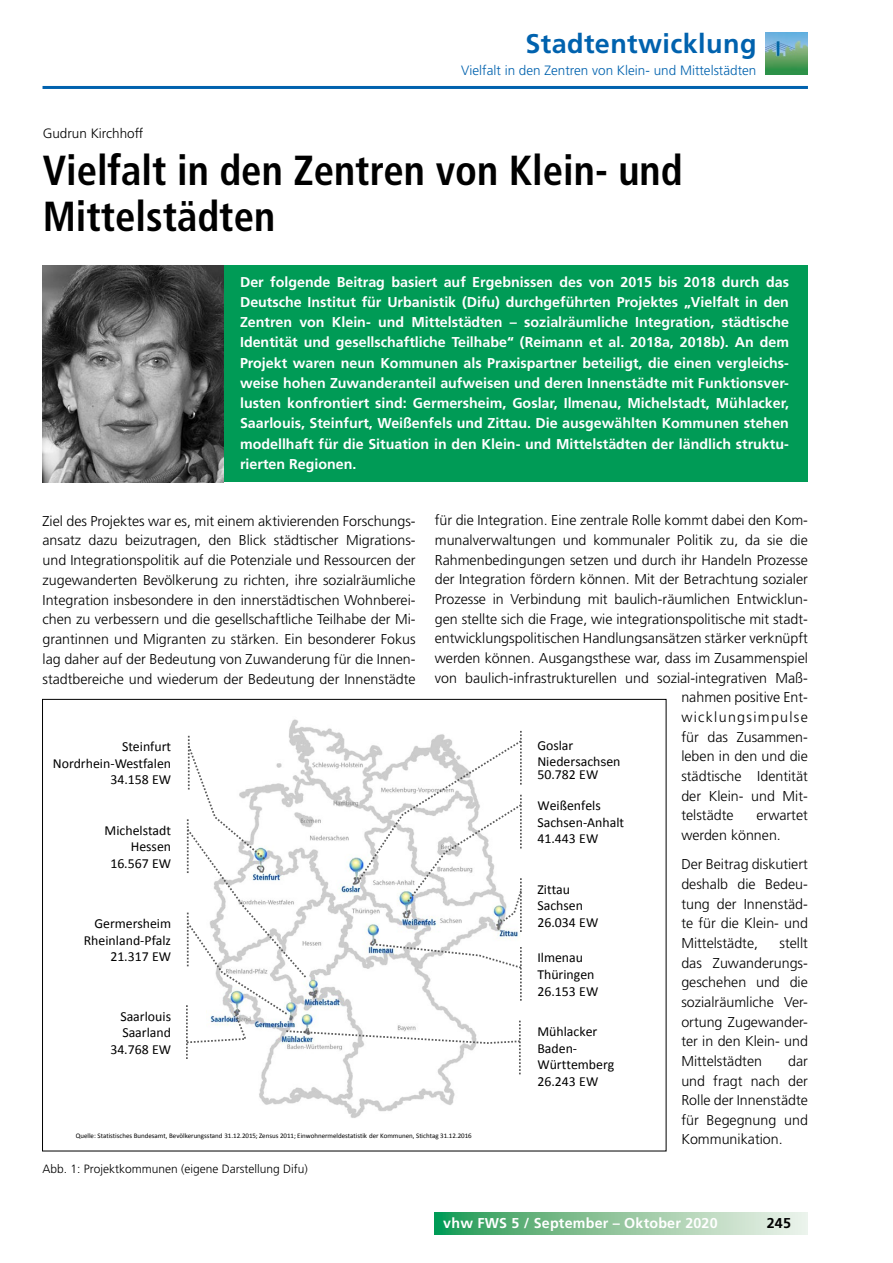
<style>
.page{position:relative;width:893px;height:1263px;background:#fff}
.page>*{position:absolute;margin:0;border:0;box-sizing:border-box;transform-origin:0 0}
.t1{font:700 condensed 42px/46.5px "Frutiger LT Std";color:#000}
.t2{font:700 27px "Frutiger LT Std";letter-spacing:.015em;color:#0062ae}
.t3{font:300 14.25px/19.6px "Frutiger LT Std";color:#000;text-align:justify}
.t4{font:700 14.25px/20.2px "Frutiger LT Std";color:#fff;text-align:justify}
.t5{font:300 14.25px "Frutiger LT Std";letter-spacing:.09em;color:#000}
.t6{font:700 14.25px "Frutiger LT Std";color:#000}
.t7{font:13.8px/16.6px "Calibri";color:#000}
.t8{font:300 13.5px "Frutiger LT Std";color:#0062ae}
.t9{font:300 13.5px "Frutiger LT Std";color:#000}
.t10{font:300 12px "Frutiger LT Std";color:#000}
.t11{font:6.9px "Calibri";letter-spacing:-.005em;color:#000}
.s1{font-family:"Avenir"}
</style>
<div class="page">
<hr style="left:43px;top:86px;width:765px;height:3px;background:#0062ae">
<svg style="left:435px;top:1213px;width:373px;height:21px;background:#8ec69f"></svg>
<img style="left:766px;top:32px;width:42px;height:43px">
<div style="left:43px;top:265px;width:765px;height:217px;background:#009b56"></div>
<img style="left:43px;top:265px;width:180px;height:217px">
<img style="left:259px;top:719px;width:262px;height:399px">
<svg style="left:186px;top:731px;width:336px;height:344px"></svg>
<h2 class="t2" style="left:525px;top:28px;width:233px">Stadtentwicklung</h2>
<p class="t8" style="left:461px;top:62px;width:297px">Vielfalt in den Zentren von Klein- und Mittelstädten</p>
<p class="t9" style="left:43px;top:126px;width:102px">Gudrun Kirchhoff</p>
<h1 class="t1" style="left:43px;top:147px;width:641px">Vielfalt in den Zentren von Klein- und<br>Mittelstädten</h1>
<p class="t4" style="left:240px;top:271px;width:550px">Der folgende Beitrag basiert auf Ergebnissen des von 2015 bis 2018 durch das Deutsche Institut für Urbanistik (Difu) durchgeführten Projektes „Vielfalt in den Zentren von Klein- und Mittelstädten – sozialräumliche Integration, städtische Identität und gesellschaftliche Teilhabe“ (Reimann et al. 2018a, 2018b). An dem Projekt waren neun Kommunen als Praxispartner beteiligt, die einen vergleichs&shy;weise hohen Zuwanderanteil aufweisen und deren Innenstädte mit Funktionsver&shy;lusten konfrontiert sind: Germersheim, Goslar, Ilmenau, Michelstadt, Mühlacker, Saarlouis, Steinfurt, Weißenfels und Zittau. Die ausgewählten Kommunen stehen modellhaft für die Situation in den Klein- und Mittelstädten der ländlich struktu&shy;rierten Regionen.</p>
<p class="t3" style="left:435px;top:511px;width:375px">für die Integration. Eine zentrale Rolle kommt dabei den Kom-</p>
<p class="t3" style="left:435px;top:531px;width:375px">munalverwaltungen und kommunaler Politik zu, da sie die</p>
<p class="t3" style="left:435px;top:550px;width:375px">Rahmenbedingungen setzen und durch ihr Handeln Prozesse</p>
<p class="t3" style="left:435px;top:570px;width:375px">der Integration fördern können. Mit der Betrachtung sozialer</p>
<p class="t3" style="left:435px;top:589px;width:375px">Prozesse in Verbindung mit baulich-räumlichen Entwicklun-</p>
<p class="t3" style="left:435px;top:609px;width:375px">gen stellte sich die Frage, wie integrationspolitische mit stadt-</p>
<p class="t3" style="left:435px;top:629px;width:375px">entwicklungspolitischen Handlungsansätzen stärker verknüpft</p>
<p class="t3" style="left:435px;top:648px;width:375px">werden können. Ausgangsthese war, dass im Zusammenspiel</p>
<p class="t3" style="left:435px;top:668px;width:375px">von baulich-infrastrukturellen und sozial-integrativen Maß-</p>
<p class="t3" style="left:681px;top:688px;width:128px">nahmen positive Ent-</p>
<p class="t5" style="left:681px;top:709px;width:128px">wicklungsimpulse</p>
<p class="t3" style="left:681px;top:727px;width:128px">für das Zusammen-</p>
<p class="t3" style="left:681px;top:747px;width:128px">leben in den und die</p>
<p class="t3" style="left:681px;top:766px;width:128px">städtische Identität</p>
<p class="t3" style="left:681px;top:786px;width:128px">der Klein- und Mit-</p>
<p class="t3" style="left:681px;top:806px;width:54px">telstädte</p>
<p class="t3" style="left:43px;top:511px;width:375px">Ziel des Projektes war es, mit einem aktivierenden Forschungs&shy;ansatz dazu beizutragen, den Blick städtischer Migrations&shy;und Integrationspolitik auf die Potenziale und Ressourcen der zugewanderten Bevölkerung zu richten, ihre sozialräumliche Integration insbesondere in den innerstädtischen Wohnberei&shy;chen zu verbessern und die gesellschaftliche Teilhabe der Mi&shy;grantinnen und Migranten zu stärken. Ein besonderer Fokus lag daher auf der Bedeutung von Zuwanderung für die Innen&shy;stadtbereiche und wiederum der Bedeutung der Innenstädte</p>
<p class="t7" style="left:537px;top:737px;width:85px">Goslar<br>Niedersach<span class="s1">s</span>en</p>
<p class="t7" style="left:537px;top:767px;width:62px">50.782 EW</p>
<p class="t7" style="left:537px;top:797px;width:88px">Weißenfels<br>Sachsen-Anhalt<br>41.443 EW</p>
<p class="t7" style="left:53px;top:738px;width:120px;text-align:right">Steinfurt<br>Nordrhein-Westfalen<br>34.158 EW</p>
<p class="t3" style="left:681px;top:806px;width:128px;text-indent:75px">erwartet werden können.</p>
<p class="t3" style="left:681px;top:855px;width:128px">Der Beitrag diskutiert deshalb die Bedeu&shy;tung der Innenstäd&shy;te für die Klein- und Mittelstädte,</p>
<p class="t7" style="left:105px;top:822px;width:68px;text-align:right">Michelstadt<br>Hessen<br>16.567 EW</p>
<p class="t7" style="left:537px;top:881px;width:62px">Zittau<br>Sachsen<br>26.034 EW</p>
<p class="t7" style="left:537px;top:949px;width:62px">Ilmenau<br>Thüringen<br>26.153 EW</p>
<p class="t7" style="left:537px;top:1023px;width:79px">Mühlacker<br>Baden-<br>Württemberg<br>26.243 EW</p>
<p class="t7" style="left:84px;top:915px;width:89px;text-align:right">Germersheim<br>Rheinland-Pfalz<br>21.317 EW</p>
<p class="t3" style="left:681px;top:933px;width:128px;text-indent:98px">stellt das Zuwanderungs&shy;geschehen und die sozialräumliche Ver&shy;ortung Zugewander&shy;ter in den Klein- und Mittelstädten</p>
<p class="t7" style="left:110px;top:1008px;width:62px;text-align:right">Saarlouis<br>Saarland<br>34.768 EW</p>
<p class="t3" style="left:681px;top:1051px;width:128px;text-indent:107px">dar und fragt nach der Rolle der Innenstädte für Begegnung und Kommunikation.</p>
<p class="t11" style="left:76px;top:1132px;width:397px">Quelle: Statistisches Bundesamt, Bevölkerungsstand 31.12.2015; Zensus 2011; Einwohnermeldestatistik der Kommunen, Stichtag 31.12.2016</p>
<p class="t10" style="left:43px;top:1162px;width:267px">Abb. 1: Projektkommunen (eigene Darstellung Difu)</p>
<p class="t4" style="left:443px;top:1213px;width:276px">vhw FWS 5 / September – Oktober 2020</p>
<p class="t6" style="left:767px;top:1214px;width:26px">245</p>
</div>
